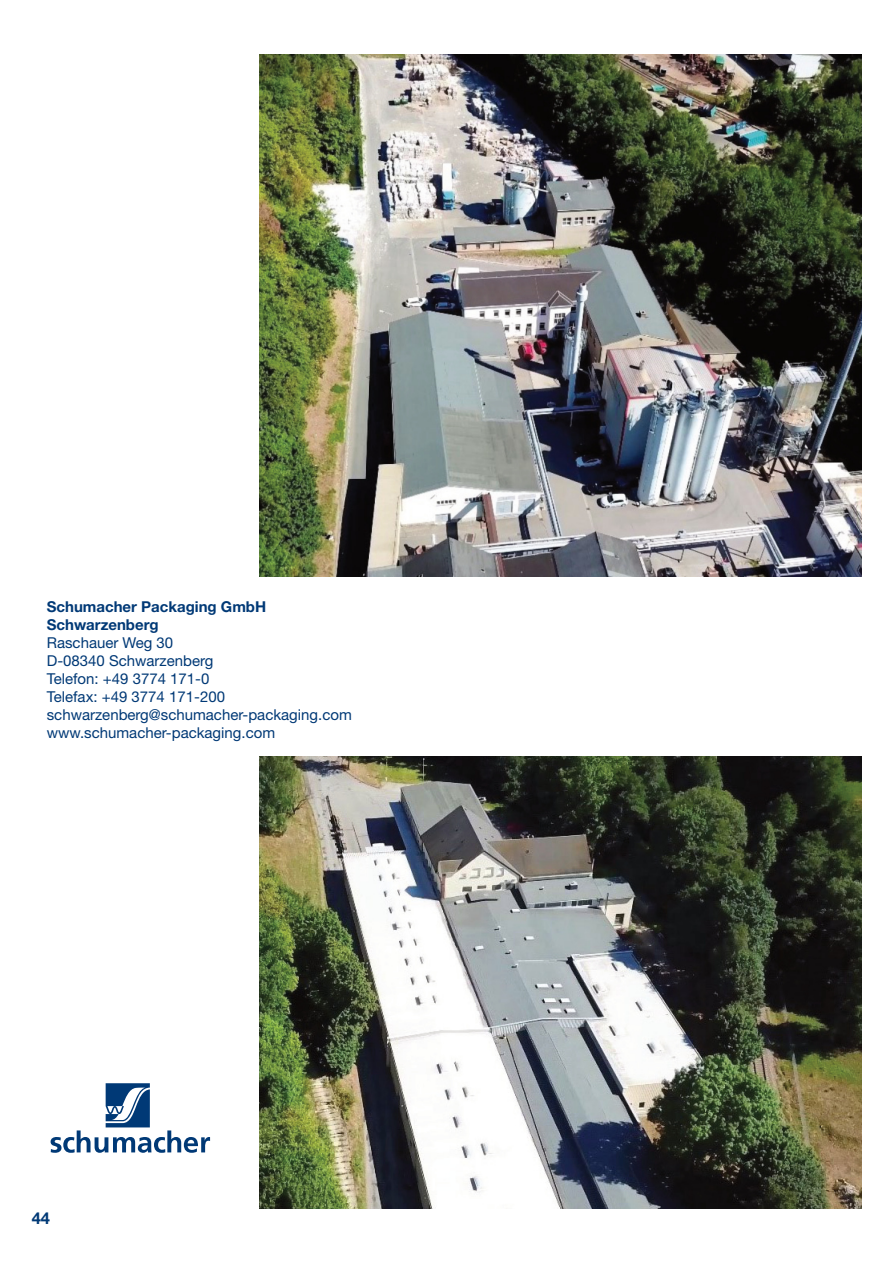
<style>
.page{position:relative;width:893px;height:1263px;background:#fff}
.page>*{position:absolute;margin:0;border:0;box-sizing:border-box;transform-origin:0 0}
.t1{font:700 16.5px "Helvetica Neue LT Pro";color:#003976}
.t2{font:15px/18px "Helvetica Neue LT Pro";color:#003976}
.t3{font:700 15px/18px "Helvetica Neue LT Pro";color:#003976}
</style>
<div class="page">
<svg style="left:51px;top:1083px;width:159px;height:70px"></svg>
<img style="left:260px;top:756px;width:601px;height:453px">
<img style="left:260px;top:54px;width:601px;height:522px">
<p class="t3" style="left:47px;top:600px;width:221px">Schumacher Packaging GmbH<br>Schwarzenberg</p>
<p class="t2" style="left:47px;top:636px;width:307px">Raschauer Weg 30<br>D-08340 Schwarzenberg<br>Telefon: +49 3774 171-0<br>Telefax: +49 3774 171-200 schwarzenberg@schumacher-packaging.com www.schumacher-packaging.com</p>
<p class="t1" style="left:32px;top:1212px;width:20px">44</p>
</div>
